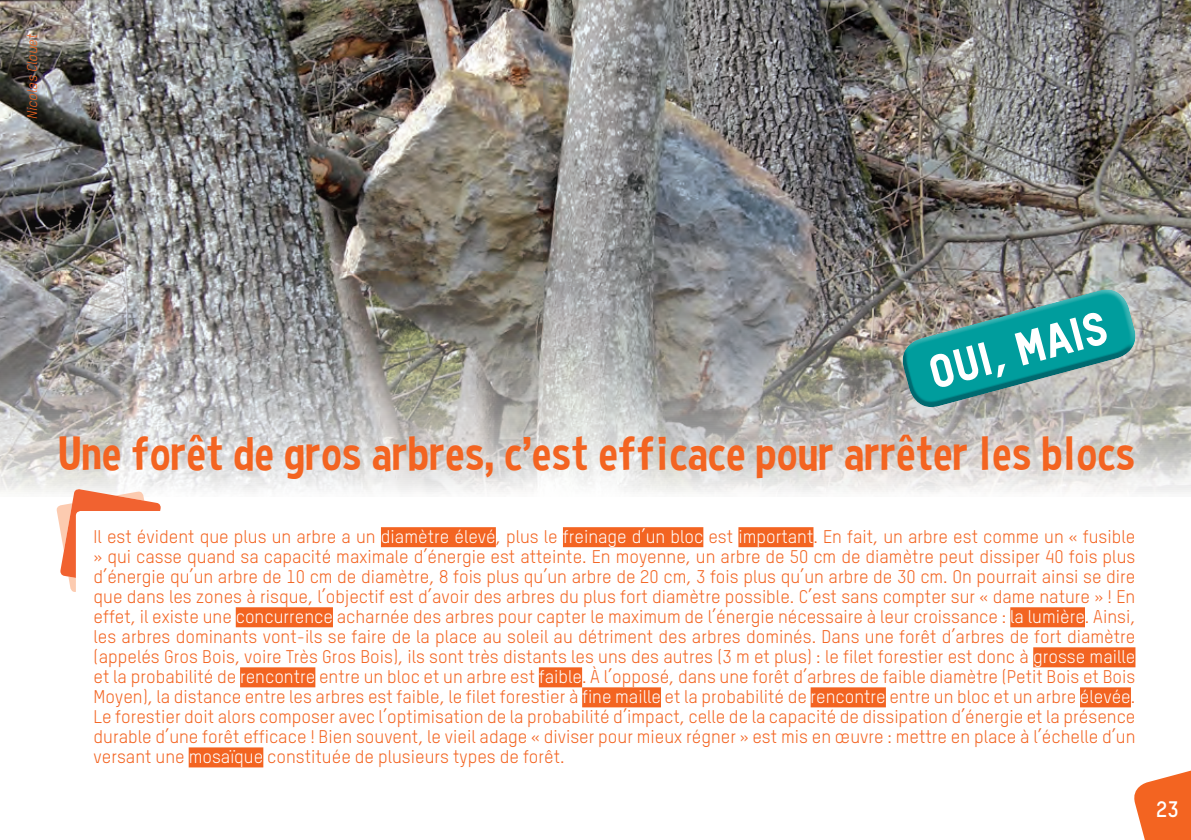
<style>
.page{position:relative;width:1191px;height:840px;background:#fff}
.page>*{position:absolute;margin:0;border:0;box-sizing:border-box;transform-origin:0 0}
.t1{font:48px "Curse Casual";letter-spacing:.01em;color:#f36421}
.t2{font:46px "TSTAR Headline";color:#fff}
.t3{font:700 22px "TSTAR";color:#fff}
.t4{font:18px/20px "TSTAR";color:#f36421;text-align:justify}
.t5{font:italic 14px "TSTAR";color:#f36421}
.s1{color:#fff}
</style>
<div class="page">
<img style="left:0;top:0;width:1191px;height:492px">
<svg style="left:895px;top:279px;width:250px;height:134px;background:#5b9e9b"></svg>
<svg style="left:57px;top:489px;width:104px;height:102px"></svg>
<div style="left:94px;top:529px;width:1041px;height:265px;background:#fff"></div>
<div style="left:381px;top:527px;width:115px;height:20px;background:#f36421"></div>
<div style="left:563px;top:527px;width:140px;height:20px;background:#f36421"></div>
<div style="left:738px;top:527px;width:75px;height:20px;background:#f36421"></div>
<div style="left:236px;top:607px;width:97px;height:20px;background:#f36421"></div>
<div style="left:1010px;top:607px;width:75px;height:20px;background:#f36421"></div>
<div style="left:1033px;top:647px;width:102px;height:20px;background:#f36421"></div>
<div style="left:240px;top:667px;width:75px;height:20px;background:#f36421"></div>
<div style="left:539px;top:667px;width:43px;height:20px;background:#f36421"></div>
<div style="left:582px;top:687px;width:79px;height:20px;background:#f36421"></div>
<div style="left:810px;top:687px;width:76px;height:20px;background:#f36421"></div>
<div style="left:1080px;top:687px;width:51px;height:20px;background:#f36421"></div>
<div style="left:189px;top:747px;width:74px;height:20px;background:#f36421"></div>
<svg style="left:1134px;top:770px;width:57px;height:69px"></svg>
<div style="left:1156px;top:799px;width:35px;height:31px;background:#f36421"></div>
<p class="t5" style="left:24px;top:119px;width:87px;rotate:-90deg">Nicolas Clouet</p>
<h2 class="t2" style="left:922px;top:346px;width:184px;rotate:-15deg">OUI, MAIS</h2>
<h1 class="t1" style="left:58px;top:426px;width:1078px">Une forêt de gros arbres, c’est efficace pour arrêter les blocs</h1>
<p class="t4" style="left:94px;top:526px;width:1043px">Il est évident que plus un arbre a un <span class="s1">diamètre élevé</span>, plus le <span class="s1">freinage d’un bloc</span> est <span class="s1">important</span>. En fait, un arbre est comme un « fusible » qui casse quand sa capacité maximale d’énergie est atteinte. En moyenne, un arbre de 50 cm de diamètre peut dissiper 40 fois plus d’énergie qu’un arbre de 10 cm de diamètre, 8 fois plus qu’un arbre de 20 cm, 3 fois plus qu’un arbre de 30 cm. On pourrait ainsi se dire que dans les zones à risque, l’objectif est d’avoir des arbres du plus fort diamètre possible. C’est sans compter sur « dame nature » ! En effet, il existe une <span class="s1">concurrence</span> acharnée des arbres pour capter le maximum de l’énergie nécessaire à leur croissance : <span class="s1">la lumière</span>. Ainsi, les arbres dominants vont-ils se faire de la place au soleil au détriment des arbres dominés. Dans une forêt d’arbres de fort diamètre (appelés Gros Bois, voire Très Gros Bois), ils sont très distants les uns des autres (3 m et plus) : le filet forestier est donc à <span class="s1">grosse maille </span>et la probabilité de <span class="s1">rencontre</span> entre un bloc et un arbre est <span class="s1">faible</span>. À l’opposé, dans une forêt d’arbres de faible diamètre (Petit Bois et Bois Moyen), la distance entre les arbres est faible, le filet forestier à <span class="s1">fine maille</span> et la probabilité de <span class="s1">rencontre</span> entre un bloc et un arbre <span class="s1">élevée</span>.<br>Le forestier doit alors composer avec l’optimisation de la probabilité d’impact, celle de la capacité de dissipation d’énergie et la présence durable d’une forêt efficace ! Bien souvent, le vieil adage « diviser pour mieux régner » est mis en œuvre : mettre en place à l’échelle d’un versant une <span class="s1">mosaïque</span> constituée de plusieurs types de forêt.</p>
<p class="t3" style="left:1156px;top:795px;width:24px">23</p>
</div>
